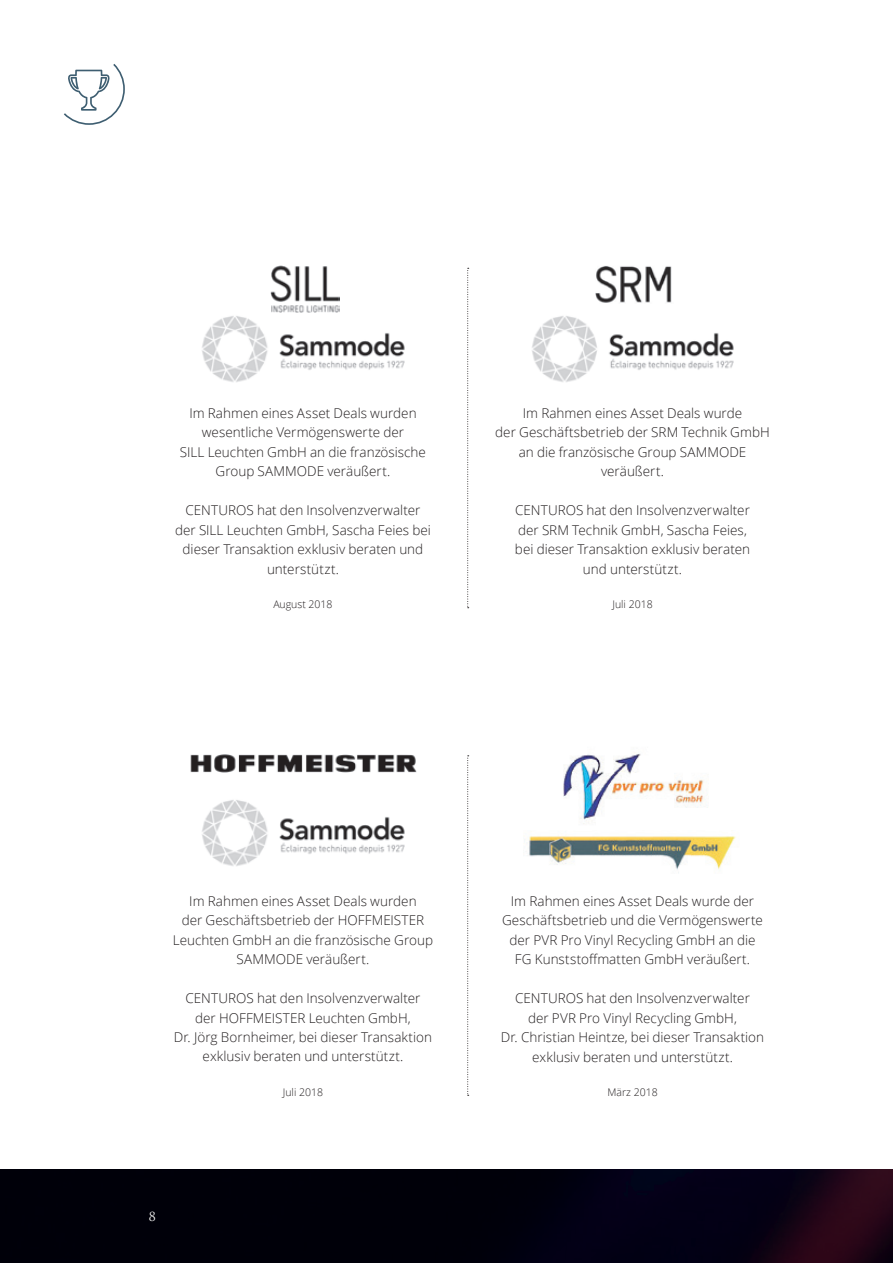
<style>
.page{position:relative;width:893px;height:1263px;background:#fff}
.page>*{position:absolute;margin:0;border:0;box-sizing:border-box;transform-origin:0 0}
.t1{font:300 13.5px/19.5px "Open Sans";color:#231f20;text-align:center}
.t2{font:12.3px "Trajan Pro";color:#fff}
.t3{font:300 10.5px "Open Sans";color:#231f20}
</style>
<div class="page">
<img style="left:0;top:1169px;width:893px;height:94px">
<img style="left:563px;top:753px;width:145px;height:71px">
<img style="left:524px;top:836px;width:212px;height:37px">
<svg style="left:467px;top:755px;width:2px;height:341px"></svg>
<svg style="left:467px;top:268px;width:2px;height:340px"></svg>
<svg style="left:64px;top:64px;width:61px;height:61px"></svg>
<img style="left:190px;top:754px;width:227px;height:19px">
<img style="left:202px;top:800px;width:203px;height:66px">
<img style="left:532px;top:316px;width:202px;height:66px">
<img style="left:595px;top:266px;width:78px;height:52px">
<img style="left:202px;top:312px;width:203px;height:70px">
<img style="left:270px;top:266px;width:70px;height:46px">
<p class="t1" style="left:180px;top:403px;width:247px">Im Rahmen eines Asset Deals wurden wesentliche Vermögenswerte der<br>SILL Leuchten GmbH an die französische Group SAMMODE veräußert.</p>
<p class="t1" style="left:175px;top:500px;width:257px">CENTUROS hat den Insolvenzverwalter der SILL Leuchten GmbH, Sascha Feies bei dieser Transaktion exklusiv beraten und unterstützt.</p>
<p class="t3" style="left:273px;top:597px;width:61px">August 2018</p>
<p class="t1" style="left:495px;top:403px;width:276px">Im Rahmen eines Asset Deals wurde<br>der Geschäftsbetrieb der SRM Technik GmbH an die französische Group SAMMODE veräußert.</p>
<p class="t1" style="left:515px;top:500px;width:237px">CENTUROS hat den Insolvenzverwalter der SRM Technik GmbH, Sascha Feies, bei dieser Transaktion exklusiv beraten und unterstützt.</p>
<p class="t3" style="left:612px;top:597px;width:42px">Juli 2018</p>
<p class="t1" style="left:173px;top:890px;width:262px">Im Rahmen eines Asset Deals wurden<br>der Geschäftsbetrieb der HOFFMEISTER Leuchten GmbH an die französische Group SAMMODE veräußert.</p>
<p class="t1" style="left:174px;top:988px;width:260px">CENTUROS hat den Insolvenzverwalter der HOFFMEISTER Leuchten GmbH,<br>Dr. Jörg Bornheimer, bei dieser Transaktion exklusiv beraten und unterstützt.</p>
<p class="t3" style="left:283px;top:1084px;width:42px">Juli 2018</p>
<p class="t2" style="left:149px;top:1209px;width:8px">8</p>
<p class="t1" style="left:502px;top:890px;width:262px">Im Rahmen eines Asset Deals wurde der Geschäftsbetrieb und die Vermögenswerte der PVR Pro Vinyl Recycling GmbH an die FG Kunststoffmatten GmbH veräußert.</p>
<p class="t1" style="left:501px;top:988px;width:265px">CENTUROS hat den Insolvenzverwalter<br>der PVR Pro Vinyl Recycling GmbH,<br>Dr. Christian Heintze, bei dieser Transaktion exklusiv beraten und unterstützt.</p>
<p class="t3" style="left:607px;top:1084px;width:52px">März 2018</p>
</div>
